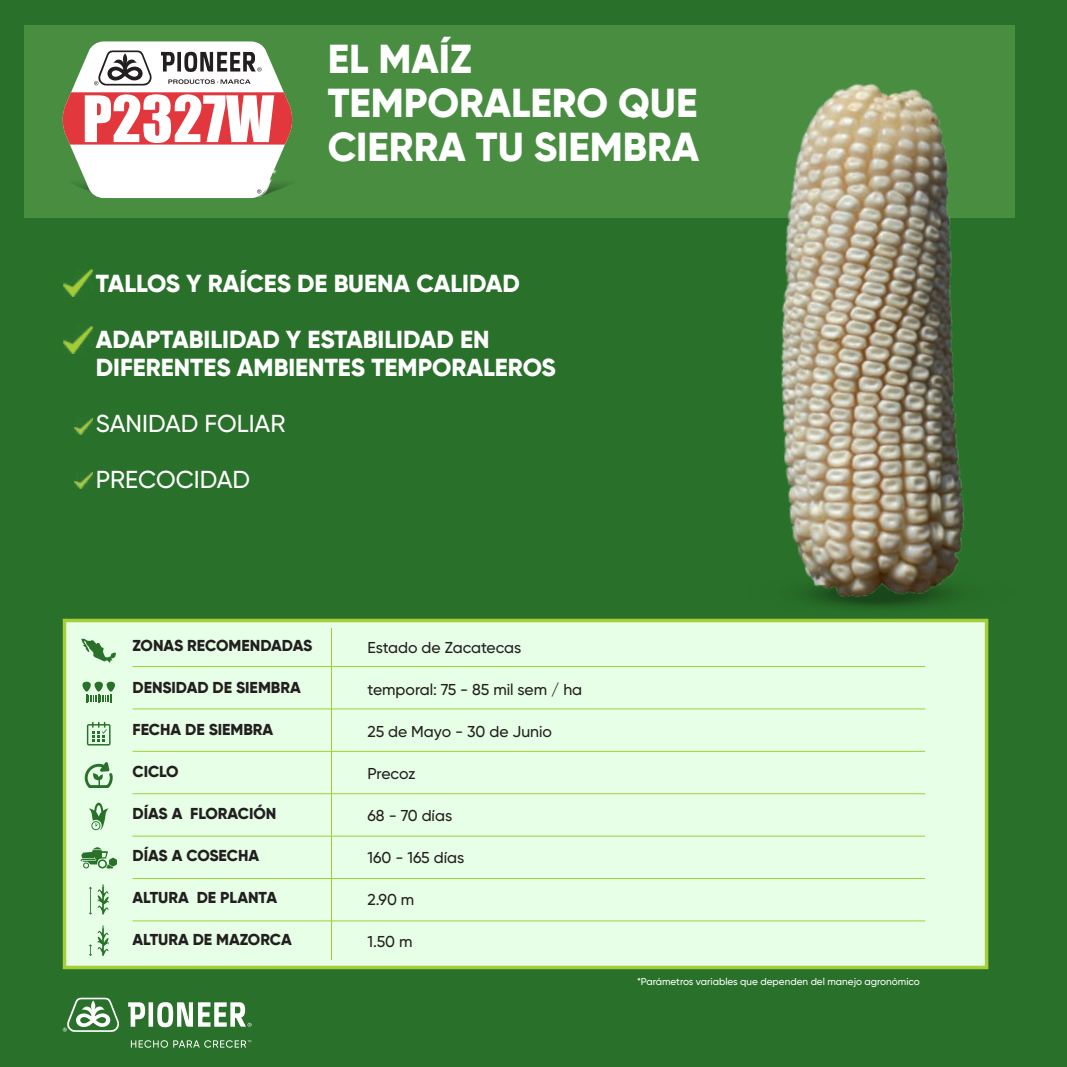
<style>
.page{position:relative;width:1067px;height:1067px;background:#29712a}
.page>*{position:absolute;margin:0;border:0;box-sizing:border-box;transform-origin:0 0}
.t1{font:59.15px "Impact";color:#fff}
.t2{font:800 40.25px/43.8px "Gilroy";color:#fff}
.t3{font:800 24.5px/28px "Gilroy";color:#fff}
.t4{font:500 24.5px "Gilroy";color:#fff}
.t5{font:800 15.75px "Gilroy";color:#231f20}
.t6{font:500 15.75px "Gilroy";color:#231f20}
.t7{font:500 9.97px "Gilroy";color:#fff}
</style>
<div class="page">
<div style="left:24px;top:25px;width:991px;height:193px;background:#498d41"></div>
<svg style="left:63px;top:41px;width:229px;height:157px;background:#d3a49d"></svg>
<svg style="left:128px;top:1002px;width:17px;height:24px"></svg>
<div style="left:148px;top:1002px;width:5px;height:24px;background:#fff"></div>
<svg style="left:157px;top:1002px;width:94px;height:25px"></svg>
<svg style="left:63px;top:997px;width:57px;height:35px"></svg>
<svg style="left:131px;top:1040px;width:120px;height:7px"></svg>
<div style="left:63px;top:618px;width:925px;height:351px;background:#e6ffe6;border:4px solid #a6ce3b"></div>
<svg style="left:87px;top:722px;width:24px;height:23px"></svg>
<svg style="left:85px;top:762px;width:28px;height:26px"></svg>
<svg style="left:89px;top:802px;width:20px;height:28px"></svg>
<svg style="left:80px;top:847px;width:37px;height:21px"></svg>
<svg style="left:82px;top:681px;width:9px;height:11px"></svg>
<svg style="left:94px;top:681px;width:9px;height:11px"></svg>
<svg style="left:106px;top:681px;width:9px;height:11px"></svg>
<svg style="left:86px;top:694px;width:25px;height:9px"></svg>
<svg style="left:89px;top:884px;width:20px;height:30px"></svg>
<svg style="left:89px;top:925px;width:20px;height:31px"></svg>
<svg style="left:81px;top:639px;width:35px;height:24px"></svg>
<hr style="left:133px;top:666px;width:792px;height:1px;background:#a6ce39">
<hr style="left:133px;top:708px;width:792px;height:1px;background:#a6ce39">
<hr style="left:133px;top:751px;width:792px;height:1px;background:#a6ce39">
<hr style="left:133px;top:793px;width:792px;height:1px;background:#a6ce39">
<hr style="left:133px;top:835px;width:792px;height:1px;background:#a6ce39">
<hr style="left:133px;top:878px;width:792px;height:1px;background:#a6ce39">
<hr style="left:133px;top:920px;width:792px;height:1px;background:#a6ce39">
<hr style="left:331px;top:628px;width:1px;height:332px;background:#a6ce39">
<img style="left:63px;top:270px;width:29px;height:26px">
<img style="left:63px;top:327px;width:29px;height:26px">
<img style="left:75px;top:418px;width:17px;height:16px">
<img style="left:75px;top:472px;width:17px;height:16px">
<img style="left:727px;top:598px;width:262px;height:22px">
<img style="left:781px;top:83px;width:184px;height:515px">
<p class="t1" style="left:82px;top:82px;width:193px">P2327W</p>
<p class="t2" style="left:328px;top:37px;width:373px">EL MAÍZ<br>TEMPORALERO QUE<br>CIERRA TU SIEMBRA</p>
<p class="t3" style="left:96px;top:269px;width:425px">TALLOS Y RAÍCES DE BUENA CALIDAD</p>
<p class="t3" style="left:96px;top:325px;width:461px">ADAPTABILIDAD Y ESTABILIDAD EN<br>DIFERENTES AMBIENTES TEMPORALEROS</p>
<p class="t4" style="left:96px;top:408px;width:191px">SANIDAD FOLIAR</p>
<p class="t4" style="left:96px;top:464px;width:156px">PRECOCIDAD</p>
<p class="t5" style="left:132px;top:635px;width:181px">ZONAS RECOMENDADAS</p>
<p class="t5" style="left:132px;top:677px;width:170px">DENSIDAD DE SIEMBRA</p>
<p class="t5" style="left:132px;top:719px;width:142px">FECHA DE SIEMBRA</p>
<p class="t5" style="left:132px;top:761px;width:48px">CICLO</p>
<p class="t5" style="left:132px;top:803px;width:145px">DÍAS A FLORACIÓN</p>
<p class="t5" style="left:132px;top:845px;width:128px">DÍAS A COSECHA</p>
<p class="t5" style="left:132px;top:887px;width:146px">ALTURA DE PLANTA</p>
<p class="t5" style="left:132px;top:929px;width:161px">ALTURA DE MAZORCA</p>
<p class="t6" style="left:367px;top:637px;width:155px">Estado de Zacatecas</p>
<p class="t6" style="left:367px;top:679px;width:216px">temporal: 75 - 85 mil sem / ha</p>
<p class="t6" style="left:367px;top:721px;width:186px">25 de Mayo - 30 de Junio</p>
<p class="t6" style="left:367px;top:763px;width:49px">Precoz</p>
<p class="t6" style="left:367px;top:805px;width:86px">68 - 70 días</p>
<p class="t6" style="left:367px;top:847px;width:98px">160 - 165 días</p>
<p class="t6" style="left:367px;top:889px;width:48px">2.90 m</p>
<p class="t6" style="left:367px;top:931px;width:46px">1.50 m</p>
<p class="t7" style="left:637px;top:975px;width:284px">*Parámetros variables que dependen del manejo agronómico</p>
</div>
